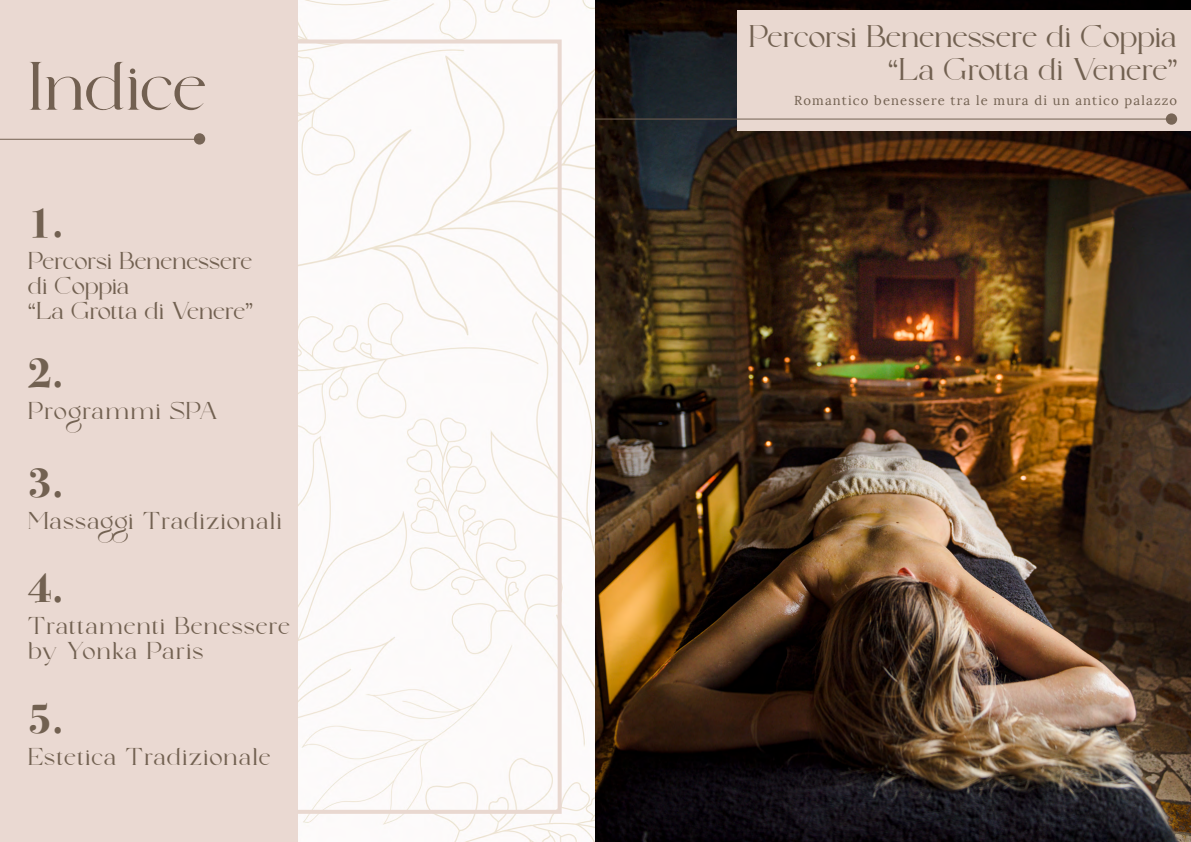
<style>
.page{position:relative;width:1191px;height:842px;background:#fff}
.page>*{position:absolute;margin:0;border:0;box-sizing:border-box;transform-origin:0 0}
.t1{font:60px "Kugile";letter-spacing:-.005em;color:#726051}
.t2{font:700 43px "Bodoni Svty Two ITCTT";color:#726151}
.t3{font:27px/32.4px "Kugile";letter-spacing:-.015em;color:#726151;text-align:right}
.t4{font:21px/25.2px "Kugile";letter-spacing:.035em;color:#726151}
.t5{font:21px/25.2px "Kugile";letter-spacing:-.015em;color:#726151}
.t6{font:21px "Kugile";letter-spacing:.04em;color:#726151}
.t7{font:21px "Kugile";letter-spacing:.015em;color:#726151}
.t8{font:13px "Lora";letter-spacing:.09em;color:#726151}
.s1{font-family:"Lora"}
</style>
<div class="page">
<img style="left:298px;top:0;width:893px;height:842px">
<div style="left:0;top:0;width:298px;height:842px;background:#e9d8d0"></div>
<div style="left:296px;top:39px;width:265px;height:775px;border:4px solid #e9d8d0"></div>
<div style="left:737px;top:10px;width:454px;height:120px;background:#e9d8d0"></div>
<hr style="left:0;top:139px;width:200px;height:1px;background:#736152">
<div style="left:194px;top:133px;width:11px;height:12px;background:#726051;border-radius:50%"></div>
<hr style="left:595px;top:119px;width:577px;height:1px;background:#736152">
<div style="left:1165px;top:113px;width:12px;height:12px;background:#726051;border-radius:50%"></div>
<h1 class="t1" style="left:28px;top:54px;width:180px">Indice</h1>
<h2 class="t2" style="left:28px;top:187px;width:38px">1.</h2>
<p class="t5" style="left:28px;top:249px;width:226px">Percorsi Benenessere di Coppia<br><span class="s1">“</span>La Grotta di Venere<span class="s1">”</span></p>
<h2 class="t2" style="left:28px;top:337px;width:38px">2.</h2>
<p class="t7" style="left:28px;top:399px;width:192px">Programmi SPA</p>
<h2 class="t2" style="left:28px;top:447px;width:38px">3.</h2>
<p class="t6" style="left:28px;top:510px;width:256px">Massaggi Tradizionali</p>
<h2 class="t2" style="left:28px;top:551px;width:38px">4.</h2>
<p class="t4" style="left:28px;top:614px;width:264px">Trattamenti Benessere by Yonka Paris</p>
<h2 class="t2" style="left:28px;top:683px;width:38px">5.</h2>
<p class="t4" style="left:28px;top:746px;width:244px">Estetica Tradizionale</p>
<p class="t3" style="left:748px;top:22px;width:430px">Percorsi Benenessere di Coppia <span class="s1">“</span>La Grotta di Venere<span class="s1">”</span></p>
<p class="t8" style="left:794px;top:92px;width:384px">Romantico benessere tra le mura di un antico palazzo</p>
</div>
